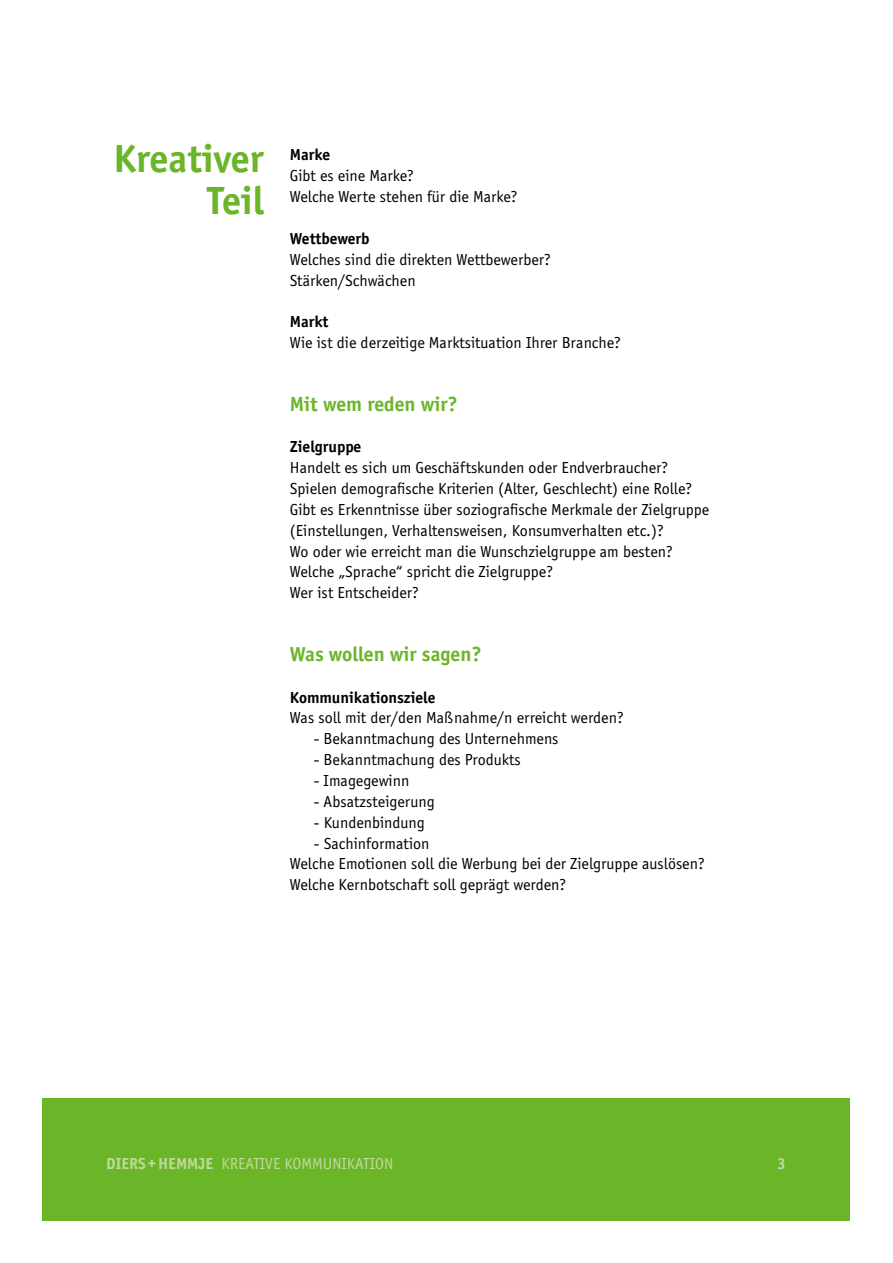
<style>
.page{position:relative;width:893px;height:1263px;background:#fff}
.page>*{position:absolute;margin:0;border:0;box-sizing:border-box;transform-origin:0 0}
.t1{font:700 40.5px/42px "Officina Sans";color:#6bb529;text-align:right}
.t2{font:700 21px "Officina Sans";color:#6bb529}
.t3{font:16.5px/20.9px "Officina Sans";color:#000}
.t4{font:700 16.5px "Officina Sans";color:#000}
.t5{font:16.5px "Officina Sans";color:#bfda9a}
.t6{font:700 16.5px "Officina Sans";color:#bfda9a}
.s1{font-weight:700}
</style>
<div class="page">
<div style="left:43px;top:1098px;width:807px;height:122px;background:#6bb529"></div>
<h1 class="t1" style="left:114px;top:138px;width:152px">Kreativer<br>Teil</h1>
<p class="t4" style="left:290px;top:145px;width:42px">Marke</p>
<p class="t3" style="left:290px;top:166px;width:229px">Gibt es eine Marke?<br>Welche Werte stehen für die Marke?</p>
<p class="t4" style="left:290px;top:228px;width:81px">Wettbewerb</p>
<p class="t3" style="left:290px;top:249px;width:263px">Welches sind die direkten Wettbewerber?<br>Stärken/Schwächen</p>
<p class="t4" style="left:290px;top:312px;width:40px">Markt</p>
<p class="t3" style="left:290px;top:332px;width:333px">Wie ist die derzeitige Marktsituation Ihrer Branche?</p>
<p class="t2" style="left:290px;top:391px;width:169px">Mit wem reden wir?</p>
<p class="t4" style="left:290px;top:437px;width:73px">Zielgruppe</p>
<p class="t3" style="left:290px;top:457px;width:421px">Handelt es sich um Geschäftskunden oder Endverbraucher?<br>Spielen demografische Kriterien (Alter, Geschlecht) eine Rolle?<br>Gibt es Erkenntnisse über soziografische Merkmale der Zielgruppe (Einstellungen, Verhaltensweisen, Konsumverhalten etc.)?<br>Wo oder wie erreicht man die Wunschzielgruppe am besten?<br>Welche „Sprache“ spricht die Zielgruppe?<br>Wer ist Entscheider?</p>
<p class="t2" style="left:290px;top:641px;width:193px">Was wollen wir sagen?</p>
<p class="t4" style="left:290px;top:687px;width:147px">Kommunikationsziele</p>
<p class="t3" style="left:290px;top:708px;width:335px">Was soll mit der/den Maßnahme/n erreicht werden?</p>
<p class="t3" style="left:314px;top:728px;width:246px">- Bekanntmachung des Unternehmens</p>
<p class="t3" style="left:314px;top:749px;width:208px">- Bekanntmachung des Produkts</p>
<p class="t3" style="left:314px;top:770px;width:97px">- Imagegewinn</p>
<p class="t3" style="left:314px;top:791px;width:122px">- Absatzsteigerung</p>
<p class="t3" style="left:314px;top:812px;width:113px">- Kundenbindung</p>
<p class="t3" style="left:290px;top:833px;width:416px;text-indent:24px">- Sachinformation<br>Welche Emotionen soll die Werbung bei der Zielgruppe auslösen?<br>Welche Kernbotschaft soll geprägt werden?</p>
<p class="t5" style="left:106px;top:1154px;width:288px"><span class="s1">DIERS +HEMMJE</span> Kreative Kommunikation</p>
<p class="t6" style="left:777px;top:1154px;width:10px">3</p>
</div>
